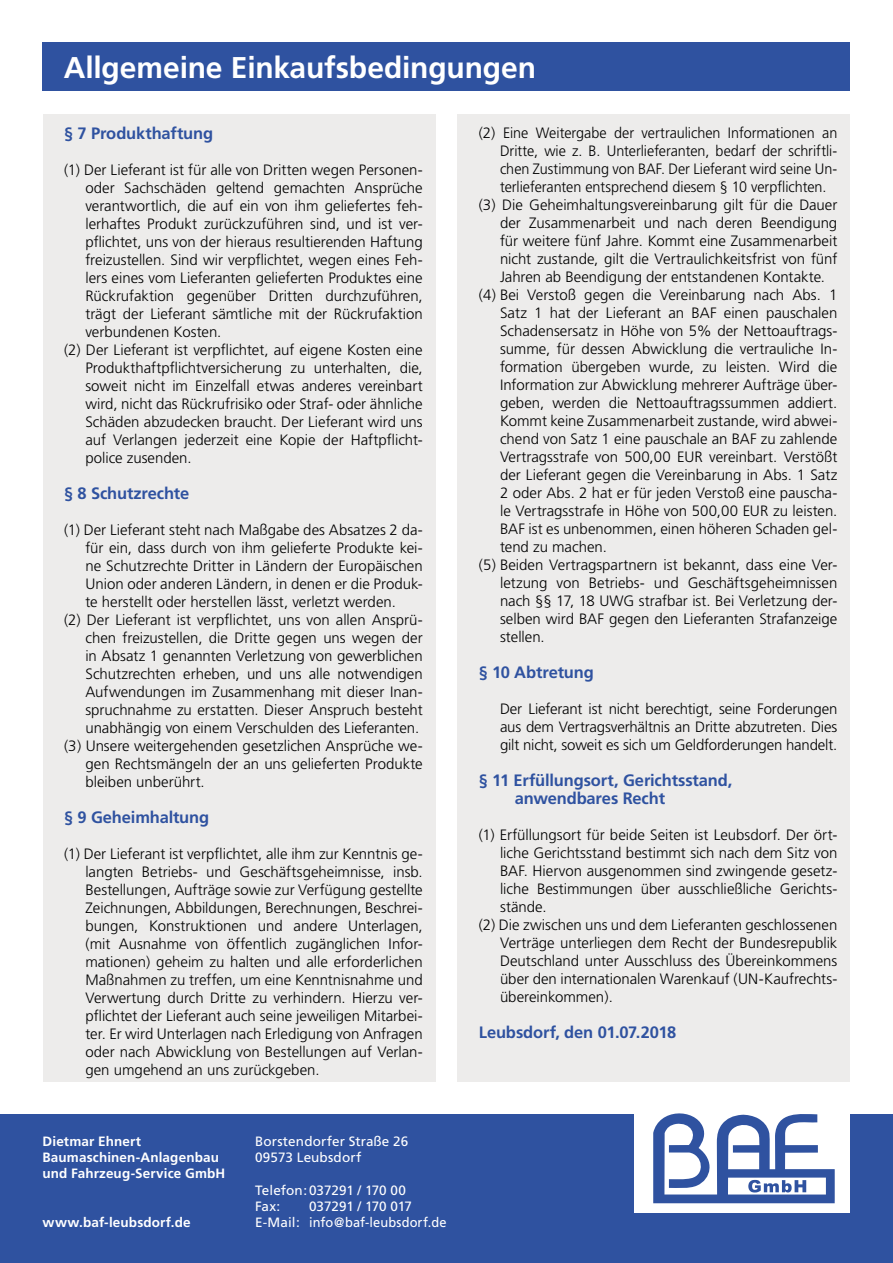
<style>
.page{position:relative;width:893px;height:1263px;background:#fff}
.page>*{position:absolute;margin:0;border:0;box-sizing:border-box;transform-origin:0 0}
.t1{font:700 30px "Frutiger";letter-spacing:-.005em;color:#fff}
.t2{font:700 16.5px/18px "Frutiger";letter-spacing:-.01em;color:#2f52a0}
.t3{font:300 15px/18px "Frutiger";color:#000;text-align:justify}
.t4{font:300 15px "Frutiger";color:#000;scale:.96 1}
.t5{font:13.5px/16.2px "Frutiger";letter-spacing:.005em;color:#fff}
.t6{font:700 13.5px/16.2px "Frutiger";letter-spacing:.01em;color:#fff}
</style>
<div class="page">
<div style="left:0;top:1114px;width:893px;height:149px;background:#2f52a0"></div>
<div style="left:634px;top:1097px;width:216px;height:116px;background:#fff"></div>
<svg style="left:653px;top:1113px;width:182px;height:90px"></svg>
<div style="left:43px;top:43px;width:807px;height:48px;background:#2f52a0"></div>
<div style="left:43px;top:114px;width:392px;height:968px;background:#edeceb"></div>
<div style="left:457px;top:114px;width:393px;height:968px;background:#edeceb"></div>
<h1 class="t1" style="left:64px;top:50px;width:474px">Allgemeine Einkaufsbedingungen</h1>
<p class="t2" style="left:64px;top:124px;width:151px">§ 7 Produkthaftung</p>
<p class="t3" style="left:64px;top:161px;width:360px">(1) Der Lieferant ist für alle von Dritten wegen Personen-</p>
<p class="t3" style="left:85px;top:179px;width:339px">oder Sachschäden geltend gemachten Ansprüche</p>
<p class="t3" style="left:85px;top:197px;width:339px">verantwortlich, die auf ein von ihm geliefertes feh-</p>
<p class="t3" style="left:85px;top:215px;width:339px">lerhaftes Produkt zurückzuführen sind, und ist ver-</p>
<p class="t3" style="left:85px;top:233px;width:339px">pflichtet, uns von der hieraus resultierenden Haftung</p>
<p class="t3" style="left:85px;top:251px;width:339px">freizustellen. Sind wir verpflichtet, wegen eines Feh-</p>
<p class="t3" style="left:85px;top:269px;width:339px">lers eines vom Lieferanten gelieferten Produktes eine</p>
<p class="t3" style="left:85px;top:287px;width:339px">Rückrufaktion gegenüber Dritten durchzuführen,</p>
<p class="t3" style="left:85px;top:305px;width:339px">trägt der Lieferant sämtliche mit der Rückrufaktion</p>
<p class="t3" style="left:85px;top:323px;width:138px">verbundenen Kosten.</p>
<p class="t3" style="left:64px;top:341px;width:360px">(2) Der Lieferant ist verpflichtet, auf eigene Kosten eine</p>
<p class="t3" style="left:85px;top:359px;width:339px">Produkthaftpflichtversicherung zu unterhalten, die,</p>
<p class="t3" style="left:85px;top:377px;width:339px">soweit nicht im Einzelfall etwas anderes vereinbart</p>
<p class="t3" style="left:85px;top:395px;width:339px">wird, nicht das Rückrufrisiko oder Straf- oder ähnliche</p>
<p class="t3" style="left:85px;top:413px;width:339px">Schäden abzudecken braucht. Der Lieferant wird uns</p>
<p class="t3" style="left:85px;top:431px;width:339px">auf Verlangen jederzeit eine Kopie der Haftpflicht-</p>
<p class="t3" style="left:85px;top:449px;width:108px">police zusenden.</p>
<p class="t2" style="left:64px;top:484px;width:127px">§ 8 Schutzrechte</p>
<p class="t3" style="left:64px;top:521px;width:360px">(1) Der Lieferant steht nach Maßgabe des Absatzes 2 da-</p>
<p class="t3" style="left:85px;top:539px;width:339px">für ein, dass durch von ihm gelieferte Produkte kei-</p>
<p class="t3" style="left:85px;top:557px;width:339px">ne Schutzrechte Dritter in Ländern der Europäischen</p>
<p class="t3" style="left:85px;top:575px;width:339px">Union oder anderen Ländern, in denen er die Produk-</p>
<p class="t3" style="left:85px;top:593px;width:312px">te herstellt oder herstellen lässt, verletzt werden.</p>
<p class="t3" style="left:64px;top:611px;width:360px">(2) Der Lieferant ist verpflichtet, uns von allen Ansprü-</p>
<p class="t3" style="left:85px;top:629px;width:339px">chen freizustellen, die Dritte gegen uns wegen der</p>
<p class="t3" style="left:85px;top:647px;width:339px">in Absatz 1 genannten Verletzung von gewerblichen</p>
<p class="t3" style="left:85px;top:665px;width:339px">Schutzrechten erheben, und uns alle notwendigen</p>
<p class="t3" style="left:85px;top:683px;width:339px">Aufwendungen im Zusammenhang mit dieser Inan-</p>
<p class="t3" style="left:85px;top:701px;width:339px">spruchnahme zu erstatten. Dieser Anspruch besteht</p>
<p class="t3" style="left:85px;top:719px;width:335px">unabhängig von einem Verschulden des Lieferanten.</p>
<p class="t3" style="left:64px;top:737px;width:360px">(3) Unsere weitergehenden gesetzlichen Ansprüche we-</p>
<p class="t3" style="left:85px;top:755px;width:339px">gen Rechtsmängeln der an uns gelieferten Produkte</p>
<p class="t3" style="left:85px;top:773px;width:121px">bleiben unberührt.</p>
<p class="t2" style="left:64px;top:808px;width:147px">§ 9 Geheimhaltung</p>
<p class="t3" style="left:85px;top:845px;width:339px;text-indent:-21px">(1) Der Lieferant ist verpflichtet, alle ihm zur Kenntnis ge&shy;langten Betriebs- und Geschäftsgeheimnisse, insb.<br>Bestellungen, Aufträge sowie zur Verfügung gestellte Zeichnungen, Abbildungen, Berechnungen, Beschrei&shy;bungen, Konstruktionen und andere Unterlagen, (mit Ausnahme von öffentlich zugänglichen Infor&shy;mationen) geheim zu halten und alle erforderlichen Maßnahmen zu treffen, um eine Kenntnisnahme und Verwertung durch Dritte zu verhindern. Hierzu ver&shy;pflichtet der Lieferant auch seine jeweiligen Mitarbei&shy;ter. Er wird Unterlagen nach Erledigung von Anfragen oder nach Abwicklung von Bestellungen auf Verlan&shy;gen umgehend an uns zurückgeben.</p>
<p class="t6" style="left:43px;top:1133px;width:184px">Dietmar Ehnert<br>Baumaschinen-Anlagenbau und Fahrzeug-Service GmbH</p>
<p class="t6" style="left:43px;top:1214px;width:150px">www.baf-leubsdorf.de</p>
<p class="t5" style="left:255px;top:1133px;width:155px">Borstendorfer Straße 26<br>09573 Leubsdorf</p>
<p class="t5" style="left:255px;top:1181px;width:152px">Telefon: 037291 / 170 00<br>Fax:</p>
<p class="t5" style="left:255px;top:1198px;width:193px;text-indent:54px">037291 / 170 017<br>E-Mail: info@baf-leubsdorf.de</p>
<p class="t3" style="left:479px;top:124px;width:360px">(2) Eine Weitergabe der vertraulichen Informationen an</p>
<p class="t4" style="left:500px;top:142px;width:353px">Dritte, wie z. B. Unterlieferanten, bedarf der schriftli-</p>
<p class="t4" style="left:500px;top:160px;width:353px">chen Zustimmung von BAF. Der Lieferant wird seine Un-</p>
<p class="t4" style="left:500px;top:178px;width:342px">terlieferanten entsprechend diesem § 10 verpflichten.</p>
<p class="t3" style="left:479px;top:196px;width:360px">(3) Die Geheimhaltungsvereinbarung gilt für die Dauer</p>
<p class="t3" style="left:500px;top:214px;width:339px">der Zusammenarbeit und nach deren Beendigung</p>
<p class="t3" style="left:500px;top:232px;width:339px">für weitere fünf Jahre. Kommt eine Zusammenarbeit</p>
<p class="t3" style="left:500px;top:250px;width:339px">nicht zustande, gilt die Vertraulichkeitsfrist von fünf</p>
<p class="t3" style="left:500px;top:268px;width:327px">Jahren ab Beendigung der entstandenen Kontakte.</p>
<p class="t3" style="left:479px;top:286px;width:360px">(4) Bei Verstoß gegen die Vereinbarung nach Abs. 1</p>
<p class="t3" style="left:500px;top:304px;width:339px">Satz 1 hat der Lieferant an BAF einen pauschalen</p>
<p class="t3" style="left:500px;top:322px;width:339px">Schadensersatz in Höhe von 5% der Nettoauftrags-</p>
<p class="t3" style="left:500px;top:340px;width:339px">summe, für dessen Abwicklung die vertrauliche In-</p>
<p class="t3" style="left:500px;top:358px;width:339px">formation übergeben wurde, zu leisten. Wird die</p>
<p class="t3" style="left:500px;top:376px;width:339px">Information zur Abwicklung mehrerer Aufträge über-</p>
<p class="t3" style="left:500px;top:394px;width:339px">geben, werden die Nettoauftragssummen addiert.</p>
<p class="t3" style="left:500px;top:412px;width:339px">Kommt keine Zusammenarbeit zustande, wird abwei-</p>
<p class="t3" style="left:500px;top:430px;width:339px">chend von Satz 1 eine pauschale an BAF zu zahlende</p>
<p class="t3" style="left:500px;top:448px;width:339px">Vertragsstrafe von 500,00 EUR vereinbart. Verstößt</p>
<p class="t3" style="left:500px;top:466px;width:339px">der Lieferant gegen die Vereinbarung in Abs. 1 Satz</p>
<p class="t3" style="left:500px;top:484px;width:339px">2 oder Abs. 2 hat er für jeden Verstoß eine pauscha-</p>
<p class="t3" style="left:500px;top:502px;width:339px">le Vertragsstrafe in Höhe von 500,00 EUR zu leisten.</p>
<p class="t3" style="left:500px;top:520px;width:339px">BAF ist es unbenommen, einen höheren Schaden gel-</p>
<p class="t3" style="left:500px;top:538px;width:108px">tend zu machen.</p>
<p class="t3" style="left:479px;top:556px;width:360px">(5) Beiden Vertragspartnern ist bekannt, dass eine Ver-</p>
<p class="t3" style="left:500px;top:574px;width:339px">letzung von Betriebs- und Geschäftsgeheimnissen</p>
<p class="t3" style="left:500px;top:592px;width:339px">nach §§ 17, 18 UWG strafbar ist. Bei Verletzung der-</p>
<p class="t3" style="left:500px;top:610px;width:339px">selben wird BAF gegen den Lieferanten Strafanzeige</p>
<p class="t3" style="left:500px;top:628px;width:46px">stellen.</p>
<p class="t2" style="left:479px;top:663px;width:117px">§ 10 Abtretung</p>
<p class="t3" style="left:500px;top:700px;width:339px">Der Lieferant ist nicht berechtigt, seine Forderungen aus dem Vertragsverhältnis an Dritte abzutreten. Dies gilt nicht, soweit es sich um Geldforderungen handelt.</p>
<p class="t2" style="left:515px;top:771px;width:219px;text-indent:-36px">§ 11 Erfüllungsort, Gerichtsstand, anwendbares Recht</p>
<p class="t3" style="left:479px;top:826px;width:360px">(1) Erfüllungsort für beide Seiten ist Leubsdorf. Der ört-</p>
<p class="t3" style="left:500px;top:844px;width:339px">liche Gerichtsstand bestimmt sich nach dem Sitz von</p>
<p class="t3" style="left:500px;top:862px;width:339px">BAF. Hiervon ausgenommen sind zwingende gesetz-</p>
<p class="t3" style="left:500px;top:880px;width:339px">liche Bestimmungen über ausschließliche Gerichts-</p>
<p class="t3" style="left:500px;top:898px;width:48px">stände.</p>
<p class="t3" style="left:479px;top:916px;width:360px">(2) Die zwischen uns und dem Lieferanten geschlossenen</p>
<p class="t3" style="left:500px;top:934px;width:339px">Verträge unterliegen dem Recht der Bundesrepublik</p>
<p class="t3" style="left:500px;top:952px;width:339px">Deutschland unter Ausschluss des Übereinkommens</p>
<p class="t3" style="left:500px;top:970px;width:339px">über den internationalen Warenkauf (UN-Kaufrechts-</p>
<p class="t3" style="left:500px;top:988px;width:115px">übereinkommen).</p>
<p class="t2" style="left:479px;top:1023px;width:199px">Leubsdorf, den 01.07.2018</p>
</div>
